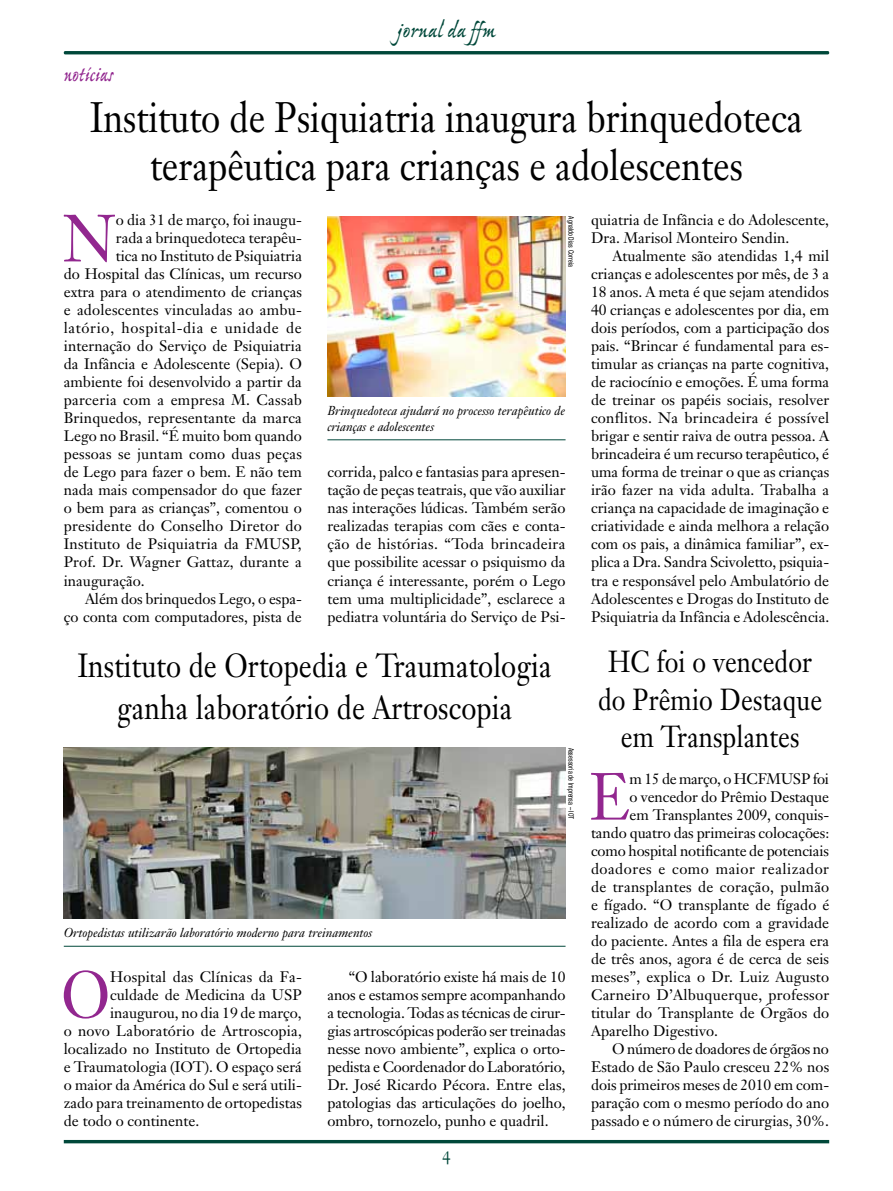
<style>
.page{position:relative;width:893px;height:1191px;background:#fff}
.page>*{position:absolute;margin:0;border:0;box-sizing:border-box;transform-origin:0 0}
.t1{font:65.55px "Janson Text";color:#92278f;scale:.9 1}
.t2{font:42px/48px "Janson Text";color:#000;text-align:center;scale:.85 1}
.t3{font:33px/42px "Janson Text";letter-spacing:.005em;color:#000;text-align:center;scale:.85 1}
.t4{font:30px/37.5px "Janson Text";letter-spacing:.005em;color:#000;text-align:center;scale:.85 1}
.t5{font:24px "Ex Ponto MM 450";letter-spacing:-.01em;color:#00483a}
.t6{font:24px "Ex Ponto MM 450";letter-spacing:-.005em;color:#92278f;scale:.85 1}
.t7{font:18px "Janson Text";color:#00483a;scale:.85 1}
.t8{font:15px/18px "Janson Text";color:#000;text-align:justify}
.t9{font:15px "Janson Text";letter-spacing:.02em;color:#000}
.t10{font:15px "Janson Text";letter-spacing:-.02em;color:#000}
.t11{font:15px "Janson Text";letter-spacing:.045em;color:#000}
.t12{font:15px "Janson Text";letter-spacing:.03em;color:#000}
.t13{font:italic 12.75px/15.8px "Janson Text";color:#000}
.t14{font:condensed 7.5px "Helvetica Neue";letter-spacing:.01em;color:#000;scale:.85 1}
</style>
<div class="page">
<svg style="left:63px;top:1139px;width:767px;height:5px"></svg>
<hr style="left:64px;top:51px;width:765px;height:3px;background:#00483a">
<img style="left:327px;top:216px;width:239px;height:180px">
<hr style="left:327px;top:439px;width:239px;height:1px;background:#00483a">
<img style="left:64px;top:747px;width:502px;height:171px">
<hr style="left:64px;top:946px;width:502px;height:1px;background:#00483a">
<h3 class="t6" style="left:64px;top:62px;width:60px">notícias</h3>
<h3 class="t5" style="left:397px;top:18px;width:100px">jornal da ffm</h3>
<h2 class="t2" style="left:90px;top:93px;width:840px">Instituto de Psiquiatria inaugura brinquedoteca terapêutica para crianças e adolescentes</h2>
<p class="t8" style="left:591px;top:211px;width:240px">quiatria de Infância e do Adolescente,<br>Dra. Marisol Monteiro Sendin.</p>
<p class="t8" style="left:591px;top:247px;width:240px;text-indent:21px">Atualmente são atendidas 1,4 mil crianças e adolescentes por mês, de 3 a 18 anos. A meta é que sejam atendidos 40 crianças e adolescentes por dia, em dois períodos, com a participação dos pais. “Brincar é fundamental para es&shy;timular as crianças na parte cognitiva, de raciocínio e emoções. É uma forma de treinar os papéis sociais, resolver conflitos. Na brincadeira é possível brigar e sentir raiva de outra pessoa. A brincadeira é um recurso terapêutico, é uma forma de treinar o que as crianças irão fazer na vida adulta. Trabalha a criança na capacidade de imaginação e criatividade e ainda melhora a relação com os pais, a dinâmica familiar”, ex&shy;plica a Dra. Sandra Scivoletto, psiquia&shy;tra e responsável pelo Ambulatório de Adolescentes e Drogas do Instituto de Psiquiatria da Infância e Adolescência.</p>
<h1 class="t1" style="left:63px;top:197px;width:58px">N</h1>
<p class="t8" style="left:116px;top:211px;width:187px">o dia 31 de março, foi inaugu-</p>
<p class="t14" style="left:576px;top:216px;width:61px;rotate:90deg">Agnaldo Dias Correia</p>
<p class="t8" style="left:116px;top:229px;width:187px">rada a brinquedoteca terapêu-</p>
<p class="t8" style="left:116px;top:247px;width:188px">tica no Instituto de Psiquiatria</p>
<p class="t8" style="left:64px;top:265px;width:240px">do Hospital das Clínicas, um recurso</p>
<p class="t8" style="left:64px;top:283px;width:240px">extra para o atendimento de crianças</p>
<p class="t8" style="left:64px;top:301px;width:240px">e adolescentes vinculadas ao ambu-</p>
<p class="t11" style="left:64px;top:319px;width:239px">latório, hospital-dia e unidade de</p>
<p class="t8" style="left:64px;top:337px;width:239px">internação do Serviço de Psiquiatria</p>
<p class="t8" style="left:64px;top:355px;width:240px">da Infância e Adolescente (Sepia). O</p>
<p class="t8" style="left:64px;top:373px;width:240px">ambiente foi desenvolvido a partir da</p>
<p class="t9" style="left:64px;top:391px;width:240px">parceria com a empresa M. Cassab</p>
<p class="t8" style="left:64px;top:409px;width:240px">Brinquedos, representante da marca</p>
<p class="t8" style="left:64px;top:427px;width:240px">Lego no Brasil. “É muito bom quando</p>
<p class="t8" style="left:64px;top:445px;width:240px">pessoas se juntam como duas peças</p>
<p class="t8" style="left:64px;top:463px;width:240px">de Lego para fazer o bem. E não tem</p>
<p class="t8" style="left:64px;top:481px;width:240px">nada mais compensador do que fazer</p>
<p class="t8" style="left:64px;top:499px;width:240px">o bem para as crianças”, comentou o</p>
<p class="t8" style="left:64px;top:517px;width:240px">presidente do Conselho Diretor do</p>
<p class="t8" style="left:64px;top:535px;width:239px">Instituto de Psiquiatria da FMUSP,</p>
<p class="t8" style="left:64px;top:553px;width:240px">Prof. Dr. Wagner Gattaz, durante a</p>
<p class="t8" style="left:64px;top:571px;width:82px">inauguração.</p>
<p class="t8" style="left:85px;top:589px;width:218px">Além dos brinquedos Lego, o espa-</p>
<p class="t8" style="left:64px;top:607px;width:240px">ço conta com computadores, pista de</p>
<p class="t13" style="left:327px;top:403px;width:239px">Brinquedoteca ajudará no processo terapêutico de crianças e adolescentes</p>
<p class="t8" style="left:327px;top:463px;width:240px">corrida, palco e fantasias para apresen&shy;tação de peças teatrais, que vão auxiliar nas interações lúdicas. Também serão realizadas terapias com cães e conta&shy;ção de histórias. “Toda brincadeira que possibilite acessar o psiquismo da criança é interessante, porém o Lego tem uma multiplicidade”, esclarece a pediatra voluntária do Serviço de Psi-</p>
<h3 class="t3" style="left:78px;top:644px;width:559px">Instituto de Ortopedia e Traumatologia ganha laboratório de Artroscopia</h3>
<p class="t14" style="left:576px;top:747px;width:86px;rotate:90deg">Assessoria de Imprensa – IOT</p>
<p class="t13" style="left:64px;top:925px;width:310px">Ortopedistas utilizarão laboratório moderno para treinamentos</p>
<p class="t8" style="left:327px;top:967px;width:240px;text-indent:21px">“O laboratório existe há mais de 10 anos e estamos sempre acompanhando a tecnologia. Todas as técnicas de cirur&shy;gias artroscópicas poderão ser treinadas nesse novo ambiente”, explica o orto&shy;pedista e Coordenador do Laboratório, Dr. José Ricardo Pécora. Entre elas, patologias das articulações do joelho, ombro, tornozelo, punho e quadril.</p>
<h1 class="t1" style="left:61px;top:953px;width:56px">O</h1>
<p class="t8" style="left:110px;top:967px;width:193px">Hospital das Clínicas da Fa-</p>
<p class="t8" style="left:110px;top:985px;width:193px">culdade de Medicina da USP</p>
<p class="t8" style="left:110px;top:1003px;width:193px">inaugurou, no dia 19 de março,</p>
<p class="t8" style="left:64px;top:1021px;width:240px">o novo Laboratório de Artroscopia,</p>
<p class="t8" style="left:64px;top:1039px;width:240px">localizado no Instituto de Ortopedia</p>
<p class="t8" style="left:64px;top:1057px;width:240px">e Traumatologia (IOT). O espaço será</p>
<p class="t8" style="left:64px;top:1075px;width:240px">o maior da América do Sul e será utili-</p>
<p class="t8" style="left:64px;top:1093px;width:240px">zado para treinamento de ortopedistas</p>
<p class="t8" style="left:64px;top:1111px;width:137px">de todo o continente.</p>
<p class="t7" style="left:442px;top:1146px;width:11px">4</p>
<h3 class="t4" style="left:598px;top:642px;width:265px">HC foi o vencedor do Prêmio Destaque em Transplantes</h3>
<h1 class="t1" style="left:589px;top:755px;width:46px">E</h1>
<p class="t10" style="left:630px;top:769px;width:201px">m 15 de março, o HCFMUSP foi</p>
<p class="t8" style="left:630px;top:787px;width:201px">o vencedor do Prêmio Destaque</p>
<p class="t8" style="left:630px;top:805px;width:201px">em Transplantes 2009, conquis-</p>
<p class="t8" style="left:591px;top:823px;width:240px">tando quatro das primeiras colocações:</p>
<p class="t8" style="left:591px;top:841px;width:239px">como hospital notificante de potenciais</p>
<p class="t12" style="left:591px;top:859px;width:239px">doadores e como maior realizador</p>
<p class="t9" style="left:591px;top:877px;width:240px">de transplantes de coração, pulmão</p>
<p class="t8" style="left:591px;top:895px;width:240px">e fígado. “O transplante de fígado é</p>
<p class="t8" style="left:591px;top:913px;width:240px">realizado de acordo com a gravidade</p>
<p class="t8" style="left:591px;top:931px;width:240px">do paciente. Antes a fila de espera era</p>
<p class="t8" style="left:591px;top:949px;width:240px">de três anos, agora é de cerca de seis</p>
<p class="t8" style="left:591px;top:967px;width:239px">meses”, explica o Dr. Luiz Augusto</p>
<p class="t8" style="left:591px;top:985px;width:240px">Carneiro D’Albuquerque, professor</p>
<p class="t8" style="left:591px;top:1003px;width:240px">titular do Transplante de Órgãos do</p>
<p class="t8" style="left:591px;top:1021px;width:128px">Aparelho Digestivo.</p>
<p class="t10" style="left:612px;top:1039px;width:218px">O número de doadores de órgãos no</p>
<p class="t8" style="left:591px;top:1057px;width:240px">Estado de São Paulo cresceu 22% nos</p>
<p class="t8" style="left:591px;top:1075px;width:240px">dois primeiros meses de 2010 em com-</p>
<p class="t8" style="left:591px;top:1093px;width:240px">paração com o mesmo período do ano</p>
<p class="t8" style="left:591px;top:1111px;width:240px">passado e o número de cirurgias, 30%.</p>
</div>
